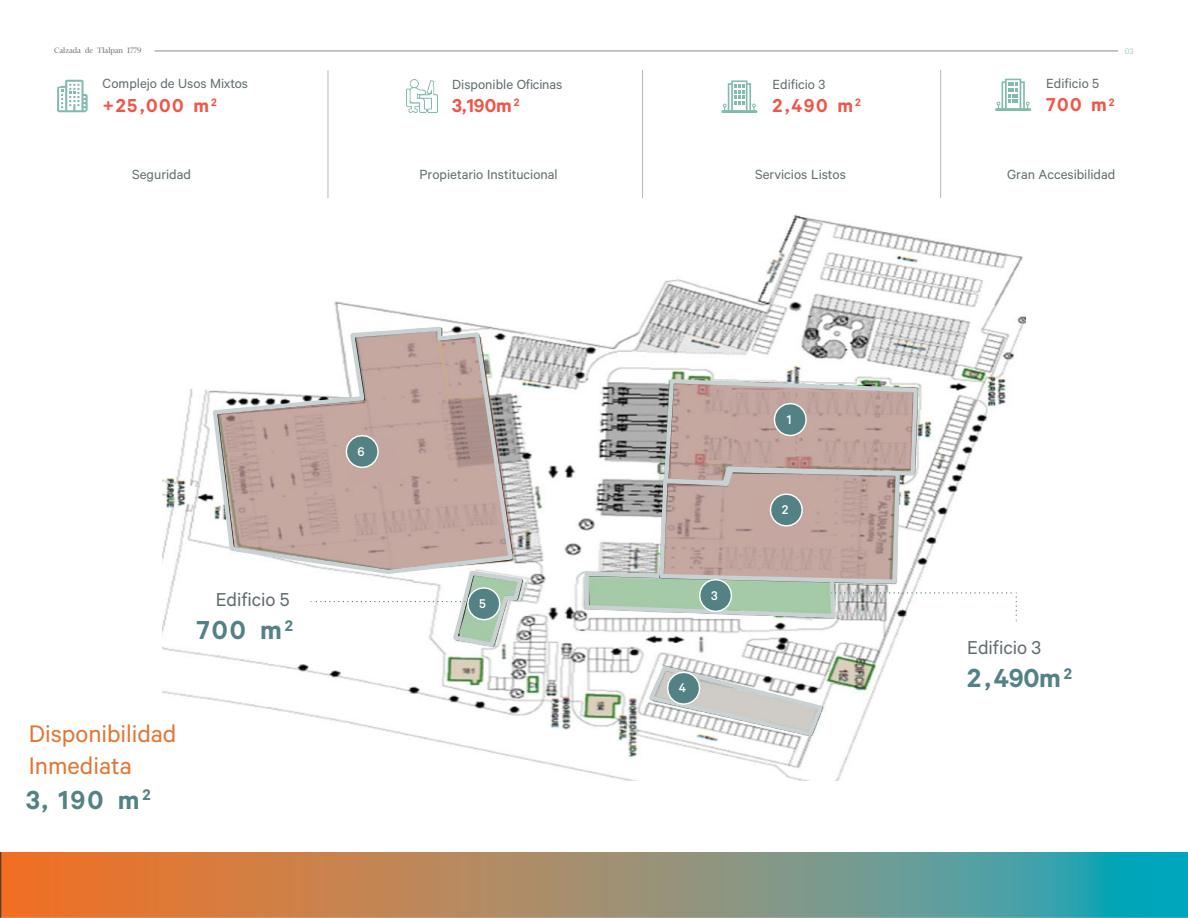
<style>
.page{position:relative;width:1188px;height:918px;background:#fff}
.page>*{position:absolute;margin:0;border:0;box-sizing:border-box;transform-origin:0 0}
.t1{font:600 29.4px "Calibre";letter-spacing:.065em;color:#538184}
.t2{font:27px/32.4px "Calibre";color:#e27632}
.t3{font:600 21px "Calibre";letter-spacing:.065em;color:#f05648}
.t4{font:21px "Calibre";color:#5f6c6e}
.t5{font:15px "Calibre";letter-spacing:-.005em;color:#5f6c6e}
.t6{font:500 14.25px "Calibre";color:#fff}
.t7{font:9px "Financier Display";letter-spacing:.005em;color:#77787b}
.t8{font:300 9px "Calibre";color:#80bbad}
</style>
<div class="page">
<img style="left:0;top:853px;width:1188px;height:65px">
<svg style="left:57px;top:80px;width:31px;height:32px"></svg>
<img style="left:407px;top:80px;width:30px;height:32px">
<svg style="left:721px;top:80px;width:36px;height:33px"></svg>
<svg style="left:995px;top:79px;width:36px;height:32px"></svg>
<hr style="left:328px;top:70px;width:1px;height:128px;background:#b4babb">
<hr style="left:642px;top:70px;width:1px;height:128px;background:#b4babb">
<hr style="left:940px;top:70px;width:1px;height:128px;background:#b4babb">
<img style="left:162px;top:215px;width:864px;height:565px">
<svg style="left:645px;top:663px;width:181px;height:76px"></svg>
<svg style="left:210px;top:324px;width:305px;height:252px"></svg>
<svg style="left:310px;top:568px;width:216px;height:82px"></svg>
<svg style="left:583px;top:377px;width:434px;height:244px"></svg>
<hr style="left:154px;top:51px;width:964px;height:1px;background:#858f90">
<p class="t7" style="left:54px;top:46px;width:89px">Calzada de Tlalpan 1779</p>
<p class="t8" style="left:1125px;top:46px;width:10px">03</p>
<p class="t5" style="left:103px;top:75px;width:147px">Complejo de Usos Mixtos</p>
<p class="t3" style="left:103px;top:93px;width:116px">+25,000 m<sup>2</sup></p>
<p class="t5" style="left:452px;top:75px;width:111px">Disponible Oficinas</p>
<p class="t3" style="left:452px;top:93px;width:69px">3,190m <sup>2</sup></p>
<p class="t5" style="left:772px;top:75px;width:54px">Edificio 3</p>
<p class="t3" style="left:772px;top:93px;width:90px">2,490 m<sup>2</sup></p>
<p class="t5" style="left:1046px;top:75px;width:55px">Edificio 5</p>
<p class="t3" style="left:1046px;top:92px;width:70px">700 m<sup>2</sup></p>
<p class="t5" style="left:132px;top:165px;width:60px">Seguridad</p>
<p class="t5" style="left:419px;top:165px;width:140px">Propietario Institucional</p>
<p class="t5" style="left:755px;top:165px;width:92px">Servicios Listos</p>
<p class="t5" style="left:1007px;top:165px;width:110px">Gran Accesibilidad</p>
<p class="t4" style="left:216px;top:587px;width:76px">Edificio 5</p>
<p class="t1" style="left:197px;top:612px;width:98px">700 m<sup>2</sup></p>
<p class="t2" style="left:29px;top:717px;width:149px">Disponibilidad<br>Inmediata</p>
<p class="t1" style="left:26px;top:782px;width:126px">3, 190 m<sup>2</sup></p>
<p class="t6" style="left:358px;top:443px;width:9px">6</p>
<p class="t6" style="left:479px;top:595px;width:8px">5</p>
<p class="t6" style="left:711px;top:587px;width:8px">3</p>
<p class="t6" style="left:679px;top:680px;width:9px">4</p>
<p class="t6" style="left:787px;top:411px;width:6px">1</p>
<p class="t6" style="left:782px;top:501px;width:8px">2</p>
<p class="t4" style="left:967px;top:635px;width:75px">Edificio 3</p>
<p class="t1" style="left:967px;top:661px;width:106px">2,4 9 0 m<sup>2</sup></p>
</div>
